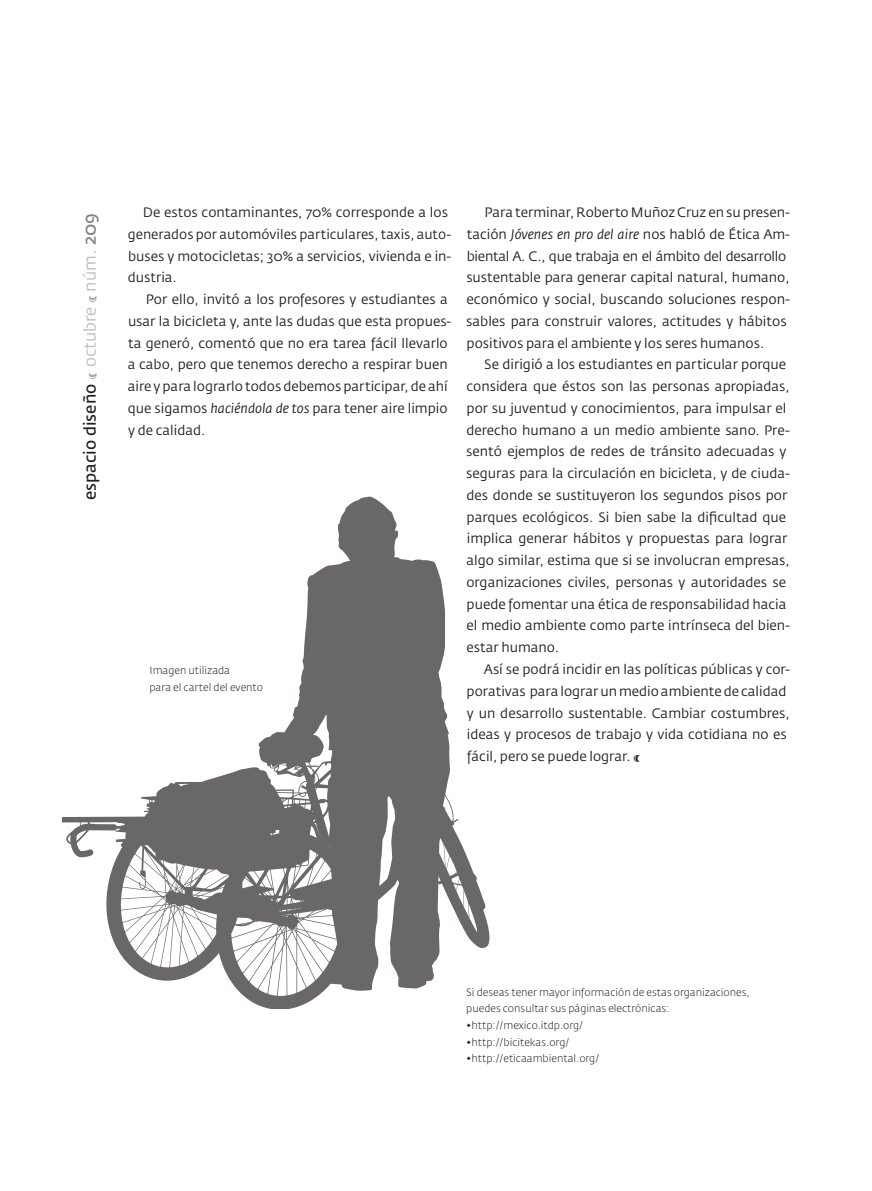
<style>
.page{position:relative;width:872px;height:1191px;background:#fff}
.page>*{position:absolute;margin:0;border:0;box-sizing:border-box;transform-origin:0 0}
.t1{font:16.5px "Fedra Sans Std";color:#231f20}
.t2{font:13.8px "Fedra Sans Std";color:#231f20}
.t3{font:13.5px/21.8px "Fedra Sans Std";color:#231f20}
.t4{font:13.35px "Fedra Sans Std";color:#231f20}
.t5{font:300 10.5px/16.5px "Fedra Sans Std";color:#231f20}
.s1{font-family:"Minion Pro";font-size:13.5px;color:#a8a9ad}
.s2{color:#bcbdc0}
.s3{font-size:18px;color:#bcbdc0}
.s4{font-size:18px;color:#808285}
.s5{font-style:italic}
.s6{font-family:"Minion Pro";font-size:12px}
</style>
<div class="page">
<svg style="left:62px;top:496px;width:428px;height:512px"></svg>
<p class="t1" style="left:80px;top:500px;width:288px;rotate:-90deg">espacio diseño <span class="s1">•</span> <span class="s2">octubre</span> <span class="s1">•</span> <span class="s2">núm</span><span class="s3">.</span> <span class="s4">209</span></p>
<p class="t3" style="left:143px;top:201px;width:306px">De estos contaminantes, 70% corresponde a los</p>
<p class="t4" style="left:128px;top:226px;width:325px">generados por automóviles particulares, taxis, auto-</p>
<p class="t3" style="left:128px;top:245px;width:325px">buses y motocicletas; 30% a servicios, vivienda e in-</p>
<p class="t3" style="left:128px;top:267px;width:51px">dustria.</p>
<p class="t3" style="left:146px;top:288px;width:303px">Por ello, invitó a los profesores y estudiantes a</p>
<p class="t3" style="left:128px;top:310px;width:325px">usar la bicicleta y, ante las dudas que esta propues-</p>
<p class="t3" style="left:128px;top:332px;width:321px">ta generó, comentó que no era tarea fácil llevarlo</p>
<p class="t3" style="left:128px;top:354px;width:321px">a cabo, pero que tenemos derecho a respirar buen</p>
<p class="t3" style="left:128px;top:375px;width:321px">aire y para lograrlo todos debemos participar, de ahí</p>
<p class="t3" style="left:128px;top:397px;width:321px">que sigamos <span class="s5">haciéndola de tos</span> para tener aire limpio</p>
<p class="t3" style="left:128px;top:419px;width:79px">y de calidad.</p>
<p class="t5" style="left:149px;top:662px;width:115px">Imagen utilizada<br>para el cartel del evento</p>
<p class="t3" style="left:466px;top:201px;width:325px;text-indent:18px">Para terminar, Roberto Muñoz Cruz en su presen&shy;tación <span class="s5">Jóvenes en pro del aire</span> nos habló de Ética Am&shy;biental A. C., que trabaja en el ámbito del desarrollo sustentable para generar capital natural, humano,</p>
<p class="t2" style="left:466px;top:291px;width:325px">económico y social, buscando soluciones respon-</p>
<p class="t3" style="left:466px;top:310px;width:322px">sables para construir valores, actitudes y hábitos</p>
<p class="t3" style="left:466px;top:332px;width:299px">positivos para el ambiente y los seres humanos.</p>
<p class="t3" style="left:484px;top:354px;width:303px">Se dirigió a los estudiantes en particular porque</p>
<p class="t3" style="left:466px;top:375px;width:325px">considera que éstos son las personas apropiadas,</p>
<p class="t3" style="left:466px;top:397px;width:321px">por su juventud y conocimientos, para impulsar el</p>
<p class="t3" style="left:466px;top:419px;width:325px">derecho humano a un medio ambiente sano. Pre-</p>
<p class="t3" style="left:466px;top:441px;width:322px">sentó ejemplos de redes de tránsito adecuadas y</p>
<p class="t3" style="left:466px;top:462px;width:325px">seguras para la circulación en bicicleta, y de ciuda-</p>
<p class="t3" style="left:466px;top:484px;width:322px">des donde se sustituyeron los segundos pisos por</p>
<p class="t3" style="left:466px;top:506px;width:321px">parques ecológicos. Si bien sabe la dificultad que</p>
<p class="t3" style="left:467px;top:528px;width:322px">implica generar hábitos y propuestas para lograr</p>
<p class="t3" style="left:466px;top:549px;width:325px">algo similar, estima que si se involucran empresas,</p>
<p class="t3" style="left:466px;top:571px;width:321px">organizaciones civiles, personas y autoridades se</p>
<p class="t3" style="left:466px;top:593px;width:321px">puede fomentar una ética de responsabilidad hacia</p>
<p class="t3" style="left:466px;top:615px;width:325px">el medio ambiente como parte intrínseca del bien-</p>
<p class="t3" style="left:466px;top:636px;width:94px">estar humano.</p>
<p class="t3" style="left:484px;top:658px;width:308px">Así se podrá incidir en las políticas públicas y cor-</p>
<p class="t3" style="left:466px;top:680px;width:321px">porativas para lograr un medio ambiente de calidad</p>
<p class="t3" style="left:467px;top:702px;width:324px">y un desarrollo sustentable. Cambiar costumbres,</p>
<p class="t3" style="left:467px;top:723px;width:321px">ideas y procesos de trabajo y vida cotidiana no es</p>
<p class="t3" style="left:467px;top:745px;width:175px">fácil, pero se puede lograr. <span class="s6">•</span></p>
<p class="t5" style="left:466px;top:984px;width:285px">Si deseas tener mayor información de estas organizaciones, puedes consultar sus páginas electrónicas:</p>
<p class="t5" style="left:466px;top:1017px;width:118px">◆http://mexico.itdp.org/</p>
<p class="t5" style="left:466px;top:1033px;width:105px">◆http://bicitekas.org/</p>
<p class="t5" style="left:466px;top:1050px;width:134px">◆http://eticaambiental.org/</p>
</div>
